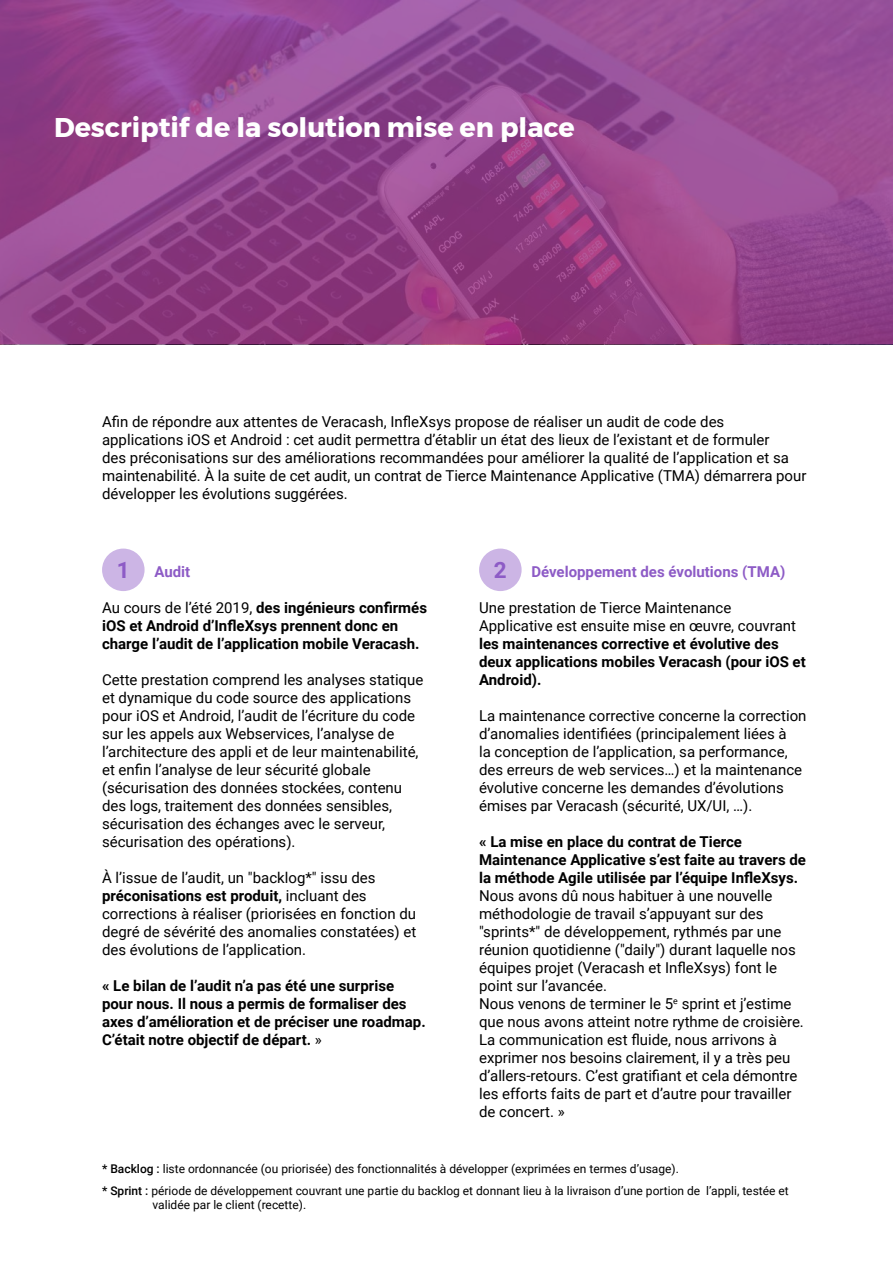
<style>
.page{position:relative;width:893px;height:1263px;background:#fff}
.page>*{position:absolute;margin:0;border:0;box-sizing:border-box;transform-origin:0 0}
.t1{font:700 27px "Montserrat";color:#fff}
.t2{font:700 22.5px "Roboto";color:#8d5bc6}
.t3{font:15px/18px "Roboto";color:#000}
.t4{font:700 15px/18px "Roboto";color:#000}
.t5{font:700 15px "Roboto";color:#8d5bc6}
.t6{font:12px "Roboto";color:#000}
.s1{font-weight:400}
.s2{font-weight:700}
.s3{font-weight:500}
</style>
<div class="page">
<img style="left:0;top:0;width:893px;height:344px">
<div style="left:102px;top:549px;width:43px;height:42px;background:#ccb5e5;border-radius:50%"></div>
<div style="left:479px;top:549px;width:43px;height:42px;background:#ccb5e5;border-radius:50%"></div>
<p class="t1" style="left:54px;top:105px;width:522px">Descriptif de la solution mise en place</p>
<p class="t3" style="left:102px;top:412px;width:706px">Afin de répondre aux attentes de Veracash, InfleXsys propose de réaliser un audit de code des applications iOS et Android : cet audit permettra d’établir un état des lieux de l’existant et de formuler<br>des préconisations sur des améliorations recommandées pour améliorer la qualité de l’application et sa maintenabilité. À la suite de cet audit, un contrat de Tierce Maintenance Applicative (TMA) démarrera pour développer les évolutions suggérées.</p>
<p class="t2" style="left:117px;top:554px;width:14px">1</p>
<p class="t2" style="left:494px;top:554px;width:14px">2</p>
<p class="t5" style="left:531px;top:561px;width:256px">Développement des évolutions (TMA)</p>
<p class="t4" style="left:479px;top:598px;width:328px"><span class="s1">Une prestation de Tierce Maintenance Applicative est ensuite mise en œuvre, couvrant </span>les maintenances corrective et évolutive des deux applications mobiles Veracash (pour iOS et Android).</p>
<p class="t3" style="left:479px;top:706px;width:329px">La maintenance corrective concerne la correction d’anomalies identifiées (principalement liées à<br>la conception de l’application, sa performance, des erreurs de web services…) et la maintenance évolutive concerne les demandes d’évolutions émises par Veracash (sécurité, UX/UI, …).</p>
<p class="t3" style="left:479px;top:832px;width:328px"><span class="s2">« La mise en place du contrat de Tierce Maintenance Applicative s’est faite au travers de la méthode Agile utilisée par l’équipe InfleXsys.<br></span>Nous avons dû nous habituer à une nouvelle méthodologie de travail s’appuyant sur des "sprints*" de développement, rythmés par une réunion quotidienne ("daily") durant laquelle nos équipes projet (Veracash et InfleXsys) font le point sur l’avancée.</p>
<p class="t3" style="left:479px;top:994px;width:326px">Nous venons de terminer le 5<sup>e</sup> sprint et j’estime que nous avons atteint notre rythme de croisière.<br>La communication est fluide, nous arrivons à exprimer nos besoins clairement, il y a très peu d’allers-retours. C’est gratifiant et cela démontre les efforts faits de part et d’autre pour travailler de concert. »</p>
<p class="t5" style="left:154px;top:561px;width:37px">Audit</p>
<p class="t4" style="left:102px;top:598px;width:327px"><span class="s1">Au cours de l’été 2019,</span> des ingénieurs confirmés iOS et Android d’InfleXsys prennent donc en charge l’audit de l’application mobile Veracash.</p>
<p class="t3" style="left:102px;top:670px;width:323px">Cette prestation comprend les analyses statique et dynamique du code source des applications pour iOS et Android, l’audit de l’écriture du code sur les appels aux Webservices, l’analyse de l’architecture des appli et de leur maintenabilité, et enfin l’analyse de leur sécurité globale (sécurisation des données stockées, contenu des logs, traitement des données sensibles, sécurisation des échanges avec le serveur, sécurisation des opérations).</p>
<p class="t3" style="left:102px;top:868px;width:316px">À l’issue de l’audit, un "backlog*" issu des <span class="s2">préconisations est produit,</span> incluant des corrections à réaliser (priorisées en fonction du degré de sévérité des anomalies constatées) et des évolutions de l’application.</p>
<p class="t4" style="left:102px;top:976px;width:325px">« Le bilan de l’audit n’a pas été une surprise pour nous. Il nous a permis de formaliser des axes d’amélioration et de préciser une roadmap.<br>C’était notre objectif de départ. <span class="s1">»</span></p>
<p class="t6" style="left:102px;top:1160px;width:578px"><span class="s3">* Backlog :</span> liste ordonnancée (ou priorisée) des fonctionnalités à développer (exprimées en termes d’usage).</p>
<p class="t6" style="left:102px;top:1182px;width:688px"><span class="s3">* Sprint :</span> période de développement couvrant une partie du backlog et donnant lieu à la livraison d’une portion de l’appli, testée et</p>
<p class="t6" style="left:153px;top:1196px;width:155px">validée par le client (recette).</p>
</div>
